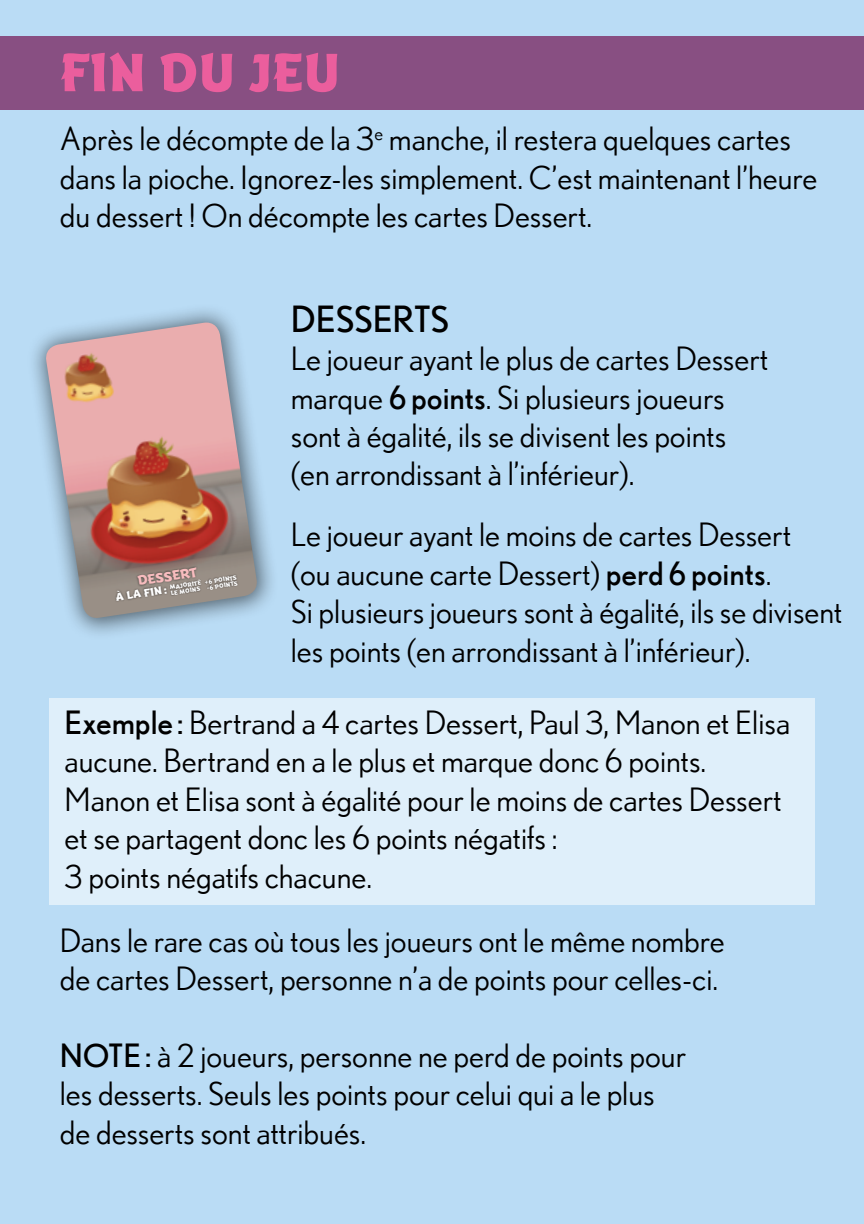
<style>
.page{position:relative;width:864px;height:1224px;background:#badcf5}
.page>*{position:absolute;margin:0;border:0;box-sizing:border-box;transform-origin:0 0}
.t1{font:800 56px "Badger";color:#eb5e9d}
.t2{font:36px "Nobel";color:#000}
.t3{font:32px/38.4px "Nobel";color:#000}
.t4{font:800 14px "Badger";color:#f7bcbe;scale:1.05 1}
.t5{font:800 11.6px "Badger";color:#fff;scale:1.05 1}
.t6{font:800 6.4px/6px "Badger";color:#fff;scale:1.05 1}
.s1{font-style:inherit}
</style>
<div class="page">
<hr style="left:863px;top:278px;width:1px;height:74px;background:#884f82">
<div style="left:0;top:36px;width:864px;height:74px;background:#884f82"></div>
<div style="left:49px;top:698px;width:766px;height:206px;background:#dfeffa"></div>
<div style="left:27px;top:303px;width:252px;height:338px;background:#000;opacity:.55"></div>
<svg style="left:44px;top:323px;width:215px;height:297px;background:#bb9995"></svg>
<svg style="left:169px;top:619px;width:12px;height:2px"></svg>
<svg style="left:44px;top:479px;width:5px;height:15px"></svg>
<svg style="left:254px;top:447px;width:6px;height:14px"></svg>
<h1 class="t1" style="left:60px;top:40px;width:282px">FIN DU JEU</h1>
<p class="t3" style="left:60px;top:119px;width:759px">Après le décompte de la 3<sup>e</sup> manche, il restera quelques cartes dans la pioche. Ignorez-les simplement. C’est maintenant l’heure du dessert ! On décompte les cartes Dessert.</p>
<p class="t4" style="left:136px;top:573px;width:58px;rotate:-9deg">DESSERT</p>
<p class="t5" style="left:115px;top:591px;width:51px;rotate:-9deg">À LA FIN:</p>
<p class="t6" style="left:170px;top:584px;width:66px;rotate:-8deg">MAJORITÉ +6 POINTS<br>LE MOINS -6 POINTS</p>
<p class="t2" style="left:291px;top:298px;width:160px">DESSERTS</p>
<p class="t3" style="left:291px;top:339px;width:479px">Le joueur ayant le plus de cartes Dessert marque <span class="s1">6 points</span>. Si plusieurs joueurs sont à égalité, ils se divisent les points (en arrondissant à l’inférieur).</p>
<p class="t3" style="left:291px;top:515px;width:553px">Le joueur ayant le moins de cartes Dessert<br>(ou aucune carte Dessert) <span class="s1">perd 6 points</span>.<br>Si plusieurs joueurs sont à égalité, ils se divisent les points (en arrondissant à l’inférieur).</p>
<p class="t3" style="left:65px;top:703px;width:727px"><span class="s1">Exemple :</span> Bertrand a 4 cartes Dessert, Paul 3, Manon et Elisa aucune. Bertrand en a le plus et marque donc 6 points.<br>Manon et Elisa sont à égalité pour le moins de cartes Dessert et se partagent donc les 6 points négatifs :<br>3 points négatifs chacune.</p>
<p class="t3" style="left:60px;top:921px;width:666px">Dans le rare cas où tous les joueurs ont le même nombre de cartes Dessert, personne n’a de points pour celles-ci.</p>
<p class="t3" style="left:60px;top:1036px;width:628px"><span class="s1">NOTE:</span> à 2 joueurs, personne ne perd de points pour les desserts. Seuls les points pour celui qui a le plus de desserts sont attribués.</p>
</div>
